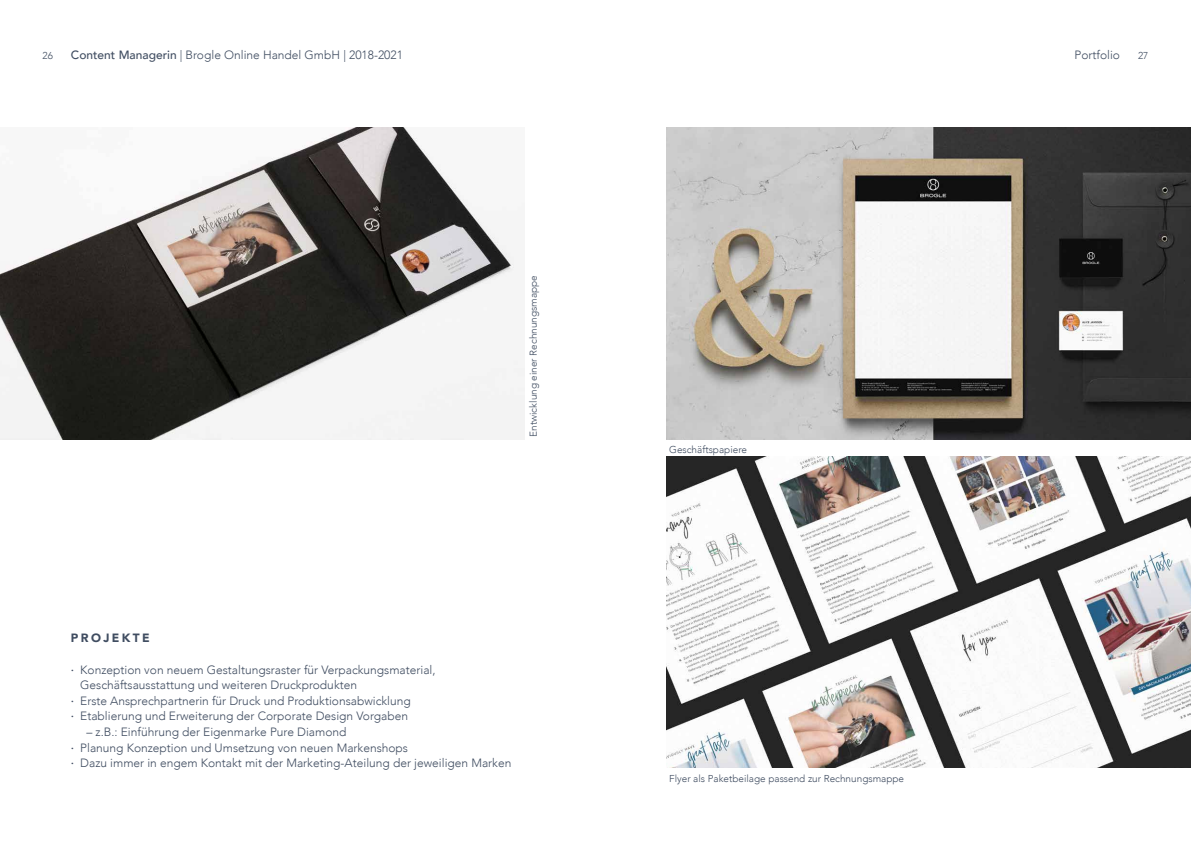
<style>
.page{position:relative;width:1191px;height:842px;background:#fff}
.page>*{position:absolute;margin:0;border:0;box-sizing:border-box;transform-origin:0 0}
.t1{font:300 12px/15.6px "Avenir";color:#404d61}
.t2{font:900 12px "Avenir";letter-spacing:.2em;color:#404d61}
.t3{font:300 10px "Avenir";color:#404d61}
.s1{font-weight:500}
</style>
<div class="page">
<img style="left:0;top:128px;width:524px;height:312px">
<img style="left:666px;top:128px;width:525px;height:312px">
<img style="left:666px;top:456px;width:525px;height:311px">
<p class="t3" style="left:43px;top:50px;width:12px">26</p>
<p class="t1" style="left:71px;top:47px;width:334px"><span class="s1">Content Managerin</span> | Brogle Online Handel GmbH | 2018-2021</p>
<p class="t3" style="left:527px;top:437px;width:163px;rotate:-90deg">Entwicklung einer Rechnungsmappe</p>
<p class="t2" style="left:71px;top:628px;width:80px">PROJEKTE</p>
<p class="t1" style="left:71px;top:662px;width:366px"><span class="s1">·</span> Konzeption von neuem Gestaltungsraster für Verpackungsmaterial,</p>
<p class="t1" style="left:80px;top:677px;width:278px">Geschäftsausstattung und weiteren Druckprodukten</p>
<p class="t1" style="left:71px;top:693px;width:341px"><span class="s1">·</span> Erste Ansprechpartnerin für Druck und Produktionsabwicklung</p>
<p class="t1" style="left:71px;top:708px;width:339px"><span class="s1">·</span> Etablierung und Erweiterung der Corporate Design Vorgaben</p>
<p class="t1" style="left:71px;top:724px;width:442px;text-indent:16px">– z.B.: Einführung der Eigenmarke Pure Diamond<br><span class="s1">·</span> Planung Konzeption und Umsetzung von neuen Markenshops<br><span class="s1">·</span> Dazu immer in engem Kontakt mit der Marketing-Ateilung der jeweiligen Marken</p>
<p class="t3" style="left:669px;top:444px;width:79px">Geschäftspapiere</p>
<p class="t3" style="left:669px;top:772px;width:236px">Flyer als Paketbeilage passend zur Rechnungsmappe</p>
<p class="t1" style="left:1074px;top:47px;width:47px">Portfolio</p>
<p class="t3" style="left:1138px;top:50px;width:12px">27</p>
</div>
